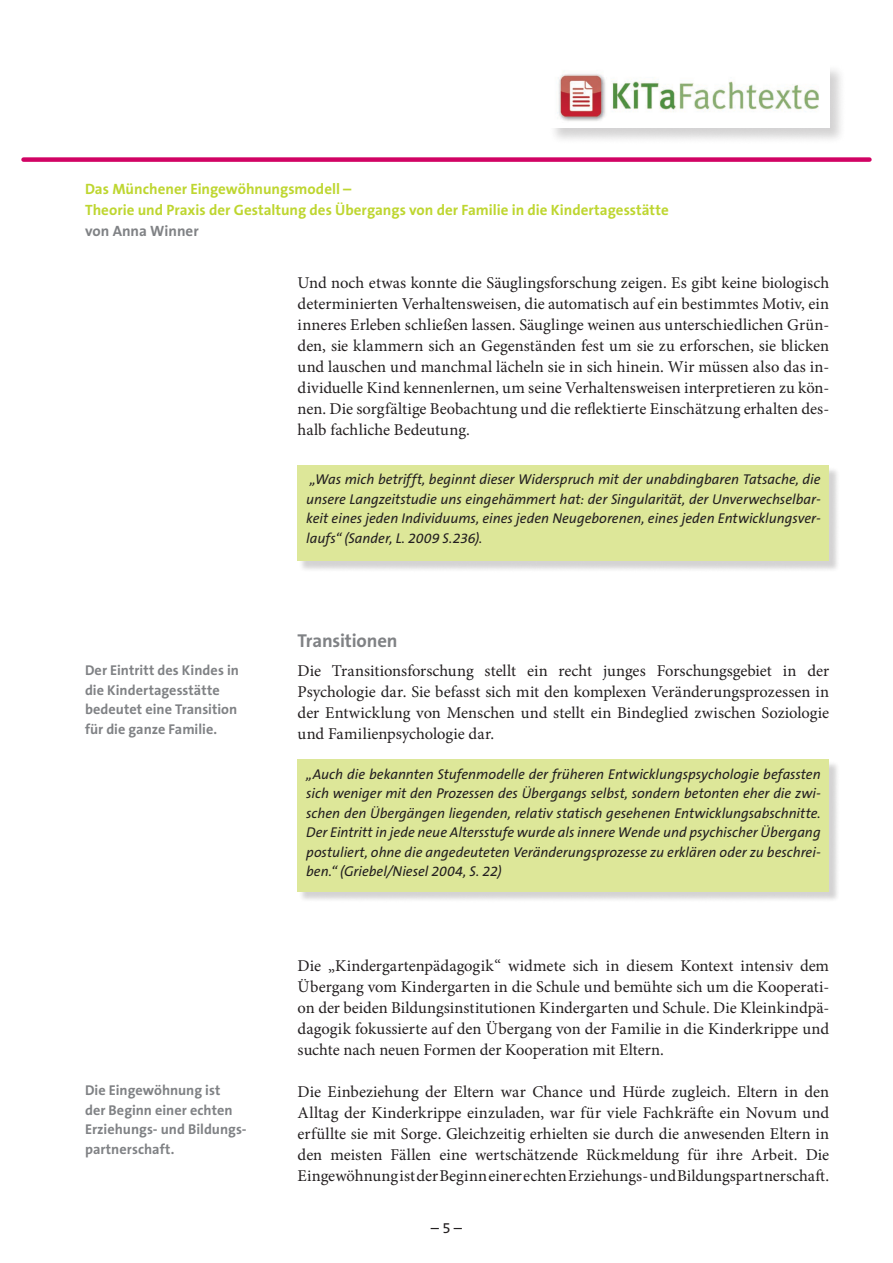
<style>
.page{position:relative;width:893px;height:1263px;background:#fff}
.page>*{position:absolute;margin:0;border:0;box-sizing:border-box;transform-origin:0 0}
.Überschrift_3{font:700 18.75px "The Sans B7";letter-spacing:-.01em;color:#808285}
.Studientext-Fließtex{font:16.5px/21px "Minion Pro";color:#231f20;text-align:justify}
.t1{font:700 15px/21px "The Sans B7";color:#bed630}
.t2{font:700 15px "The Sans B7";color:#808285}
.t3{font:15px "The Sans B5 Plain";color:#231f20}
.Farbiger_Kasten{font:italic 14.25px/19.5px "The Sans B5 Plain";color:#231f20;text-align:justify}
.t4{font:700 14.25px/19.5px "The Sans B7";color:#808285}
</style>
<div class="page">
<div style="left:24px;top:157px;width:845px;height:5px;background:#d10364"></div>
<div style="left:548px;top:63px;width:298px;height:82px;background:#231f20;opacity:.2"></div>
<img style="left:549px;top:64px;width:280px;height:64px">
<div style="left:299px;top:467px;width:541px;height:105px;background:#231f20;opacity:.2"></div>
<div style="left:298px;top:465px;width:531px;height:96px;background:#dde799"></div>
<div style="left:299px;top:761px;width:541px;height:141px;background:#231f20;opacity:.2"></div>
<div style="left:298px;top:759px;width:531px;height:132px;background:#dde799"></div>
<p class="t1" style="left:85px;top:179px;width:585px">Das Münchener Eingewöhnungsmodell –<br>Theorie und Praxis der Gestaltung des Übergangs von der Familie in die Kindertagesstätte</p>
<p class="t2" style="left:85px;top:223px;width:115px">von Anna Winner</p>
<p class="Studientext-Fließtex" style="left:298px;top:273px;width:533px">Und noch etwas konnte die Säuglingsforschung zeigen. Es gibt keine biologisch determinierten Verhaltensweisen, die automatisch auf ein bestimmtes Motiv, ein inneres Erleben schließen lassen. Säuglinge weinen aus unterschiedlichen Grün&shy;den, sie klammern sich an Gegenständen fest um sie zu erforschen, sie blicken und lauschen und manchmal lächeln sie in sich hinein. Wir müssen also das in&shy;dividuelle Kind kennenlernen, um seine Verhaltensweisen interpretieren zu kön&shy;nen. Die sorgfältige Beobachtung und die reflektierte Einschätzung erhalten des&shy;halb fachliche Bedeutung.</p>
<p class="t4" style="left:85px;top:661px;width:155px">Der Eintritt des Kindes in die Kindertagesstätte bedeutet eine Transition für die ganze Familie.</p>
<p class="t4" style="left:85px;top:1081px;width:163px">Die Eingewöhnung ist<br>der Beginn einer echten<br>Erziehungs- und Bildungs&shy;partnerschaft.</p>
<p class="Farbiger_Kasten" style="left:306px;top:470px;width:516px">„Was mich betrifft, beginnt dieser Widerspruch mit der unabdingbaren Tatsache, die unsere Langzeitstudie uns eingehämmert hat: der Singularität, der Unverwechselbar&shy;keit eines jeden Individuums, eines jeden Neugeborenen, eines jeden Entwicklungsver&shy;laufs“ (Sander, L. 2009 S.236).</p>
<p class="Überschrift_3" style="left:298px;top:630px;width:101px">Transitionen</p>
<p class="Studientext-Fließtex" style="left:298px;top:661px;width:533px">Die Transitionsforschung stellt ein recht junges Forschungsgebiet in der Psychologie dar. Sie befasst sich mit den komplexen Veränderungsprozessen in der Entwicklung von Menschen und stellt ein Bindeglied zwischen Soziologie und Familienpsychologie dar.</p>
<p class="Farbiger_Kasten" style="left:306px;top:764px;width:516px">„Auch die bekannten Stufenmodelle der früheren Entwicklungspsychologie befassten sich weniger mit den Prozessen des Übergangs selbst, sondern betonten eher die zwi&shy;schen den Übergängen liegenden, relativ statisch gesehenen Entwicklungsabschnitte.<br>Der Eintritt in jede neue Altersstufe wurde als innere Wende und psychischer Übergang postuliert, ohne die angedeuteten Veränderungsprozesse zu erklären oder zu beschrei&shy;ben.“ (Griebel/Niesel 2004, S. 22)</p>
<p class="Studientext-Fließtex" style="left:298px;top:955px;width:533px">Die „Kindergartenpädagogik“ widmete sich in diesem Kontext intensiv dem Übergang vom Kindergarten in die Schule und bemühte sich um die Kooperati&shy;on der beiden Bildungsinstitutionen Kindergarten und Schule. Die Kleinkindpä&shy;dagogik fokussierte auf den Übergang von der Familie in die Kinderkrippe und suchte nach neuen Formen der Kooperation mit Eltern.</p>
<p class="Studientext-Fließtex" style="left:298px;top:1081px;width:533px">Die Einbeziehung der Eltern war Chance und Hürde zugleich. Eltern in den Alltag der Kinderkrippe einzuladen, war für viele Fachkräfte ein Novum und erfüllte sie mit Sorge. Gleichzeitig erhielten sie durch die anwesenden Eltern in den meisten Fällen eine wertschätzende Rückmeldung für ihre Arbeit. Die Eingewöhnung ist der Beginn einer echten Erziehungs- und Bildungspartnerschaft.</p>
<p class="t3" style="left:431px;top:1219px;width:33px">– 5 –</p>
</div>
